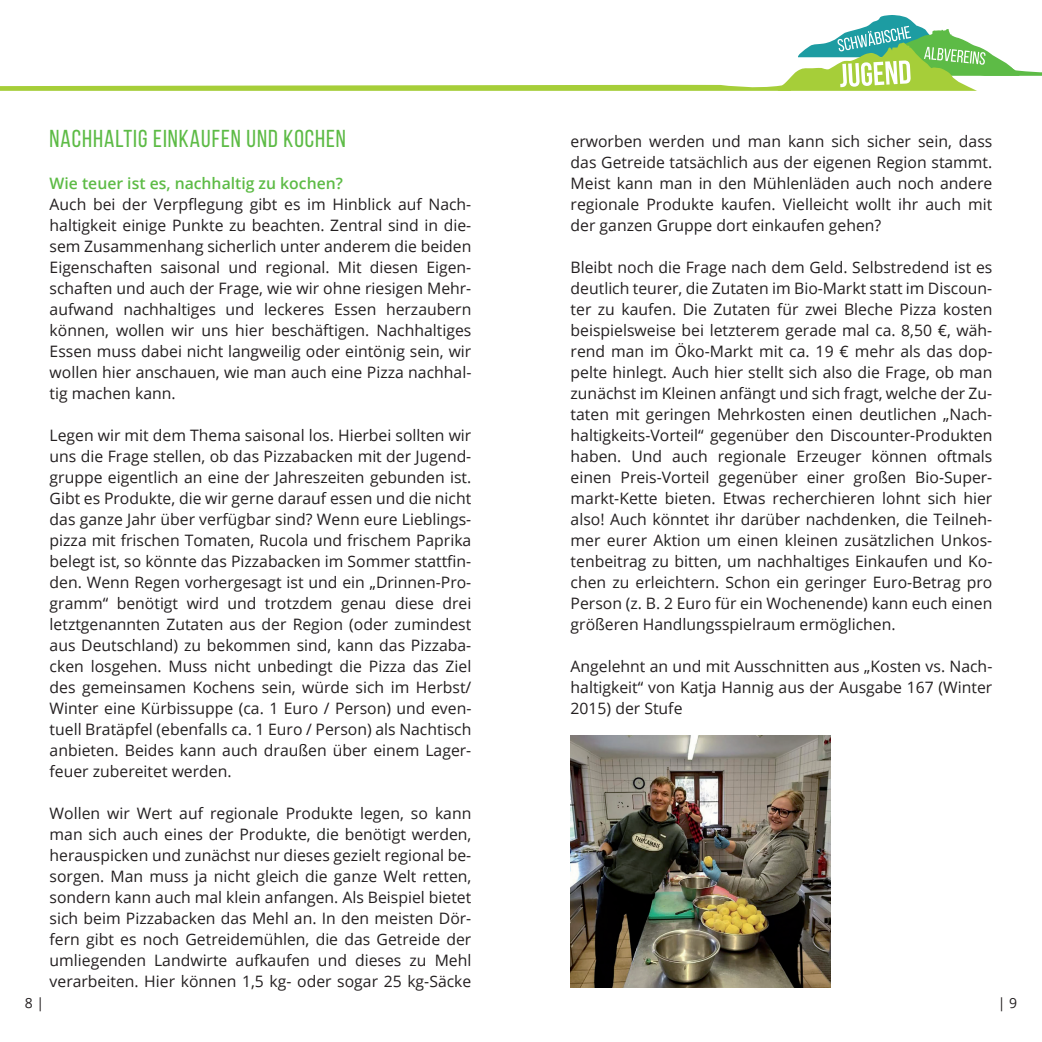
<style>
.page{position:relative;width:1042px;height:1042px;background:#fff}
.page>*{position:absolute;margin:0;border:0;box-sizing:border-box;transform-origin:0 0}
.t1{font:24.5px "Bebas Neue";letter-spacing:.04em;color:#5dbb46}
.t2{font:15.75px/21px "Open Sans";color:#231f20;text-align:justify}
.t3{font:600 15.75px "Open Sans";color:#5dbb46}
.t4{font:14px "Open Sans";color:#231f20}
</style>
<div class="page">
<svg style="left:0;top:15px;width:1042px;height:76px"></svg>
<img style="left:570px;top:735px;width:260px;height:252px">
<h1 class="t1" style="left:50px;top:125px;width:298px">NACHHALTIG EINKAUFEN UND KOCHEN</h1>
<p class="t3" style="left:50px;top:172px;width:295px">Wie teuer ist es, nachhaltig zu kochen?</p>
<p class="t2" style="left:50px;top:193px;width:423px">Auch bei der Verpflegung gibt es im Hinblick auf Nach&shy;haltigkeit einige Punkte zu beachten. Zentral sind in die&shy;sem Zusammenhang sicherlich unter anderem die beiden Eigenschaften saisonal und regional. Mit diesen Eigen&shy;schaften und auch der Frage, wie wir ohne riesigen Mehr&shy;aufwand nachhaltiges und leckeres Essen herzaubern können, wollen wir uns hier beschäftigen. Nachhaltiges Essen muss dabei nicht langweilig oder eintönig sein, wir wollen hier anschauen, wie man auch eine Pizza nachhal&shy;tig machen kann.</p>
<p class="t2" style="left:50px;top:424px;width:423px">Legen wir mit dem Thema saisonal los. Hierbei sollten wir uns die Frage stellen, ob das Pizzabacken mit der Jugend&shy;gruppe eigentlich an eine der Jahreszeiten gebunden ist.<br>Gibt es Produkte, die wir gerne darauf essen und die nicht das ganze Jahr über verfügbar sind? Wenn eure Lieblings&shy;pizza mit frischen Tomaten, Rucola und frischem Paprika belegt ist, so könnte das Pizzabacken im Sommer stattfin&shy;den. Wenn Regen vorhergesagt ist und ein „Drinnen-Pro&shy;gramm“ benötigt wird und trotzdem genau diese drei letztgenannten Zutaten aus der Region (oder zumindest aus Deutschland) zu bekommen sind, kann das Pizzaba&shy;cken losgehen. Muss nicht unbedingt die Pizza das Ziel des gemeinsamen Kochens sein, würde sich im Herbst/ Winter eine Kürbissuppe (ca. 1 Euro / Person) und even&shy;tuell Bratäpfel (ebenfalls ca. 1 Euro / Person) als Nachtisch anbieten. Beides kann auch draußen über einem Lager&shy;feuer zubereitet werden.</p>
<p class="t2" style="left:50px;top:802px;width:423px">Wollen wir Wert auf regionale Produkte legen, so kann man sich auch eines der Produkte, die benötigt werden, herauspicken und zunächst nur dieses gezielt regional be&shy;sorgen. Man muss ja nicht gleich die ganze Welt retten, sondern kann auch mal klein anfangen. Als Beispiel bietet sich beim Pizzabacken das Mehl an. In den meisten Dör&shy;fern gibt es noch Getreidemühlen, die das Getreide der umliegenden Landwirte aufkaufen und dieses zu Mehl verarbeiten. Hier können 1,5 kg- oder sogar 25 kg-Säcke</p>
<p class="t2" style="left:570px;top:130px;width:423px">erworben werden und man kann sich sicher sein, dass das Getreide tatsächlich aus der eigenen Region stammt.<br>Meist kann man in den Mühlenläden auch noch andere regionale Produkte kaufen. Vielleicht wollt ihr auch mit der ganzen Gruppe dort einkaufen gehen?</p>
<p class="t2" style="left:570px;top:256px;width:423px">Bleibt noch die Frage nach dem Geld. Selbstredend ist es deutlich teurer, die Zutaten im Bio-Markt statt im Discoun&shy;ter zu kaufen. Die Zutaten für zwei Bleche Pizza kosten beispielsweise bei letzterem gerade mal ca. 8,50 €, wäh&shy;rend man im Öko-Markt mit ca. 19 € mehr als das dop&shy;pelte hinlegt. Auch hier stellt sich also die Frage, ob man zunächst im Kleinen anfängt und sich fragt, welche der Zu&shy;taten mit geringen Mehrkosten einen deutlichen „Nach&shy;haltigkeits-Vorteil“ gegenüber den Discounter-Produkten haben. Und auch regionale Erzeuger können oftmals einen Preis-Vorteil gegenüber einer großen Bio-Super&shy;markt-Kette bieten. Etwas recherchieren lohnt sich hier also! Auch könntet ihr darüber nachdenken, die Teilneh&shy;mer eurer Aktion um einen kleinen zusätzlichen Unkos&shy;tenbeitrag zu bitten, um nachhaltiges Einkaufen und Ko&shy;chen zu erleichtern. Schon ein geringer Euro-Betrag pro Person (z. B. 2 Euro für ein Wochenende) kann euch einen größeren Handlungsspielraum ermöglichen.</p>
<p class="t2" style="left:570px;top:655px;width:423px">Angelehnt an und mit Ausschnitten aus „Kosten vs. Nach&shy;haltigkeit“ von Katja Hannig aus der Ausgabe 167 (Winter 2015) der Stufe</p>
<p class="t4" style="left:25px;top:993px;width:21px">8 |</p>
<p class="t4" style="left:998px;top:993px;width:21px">| 9</p>
</div>
